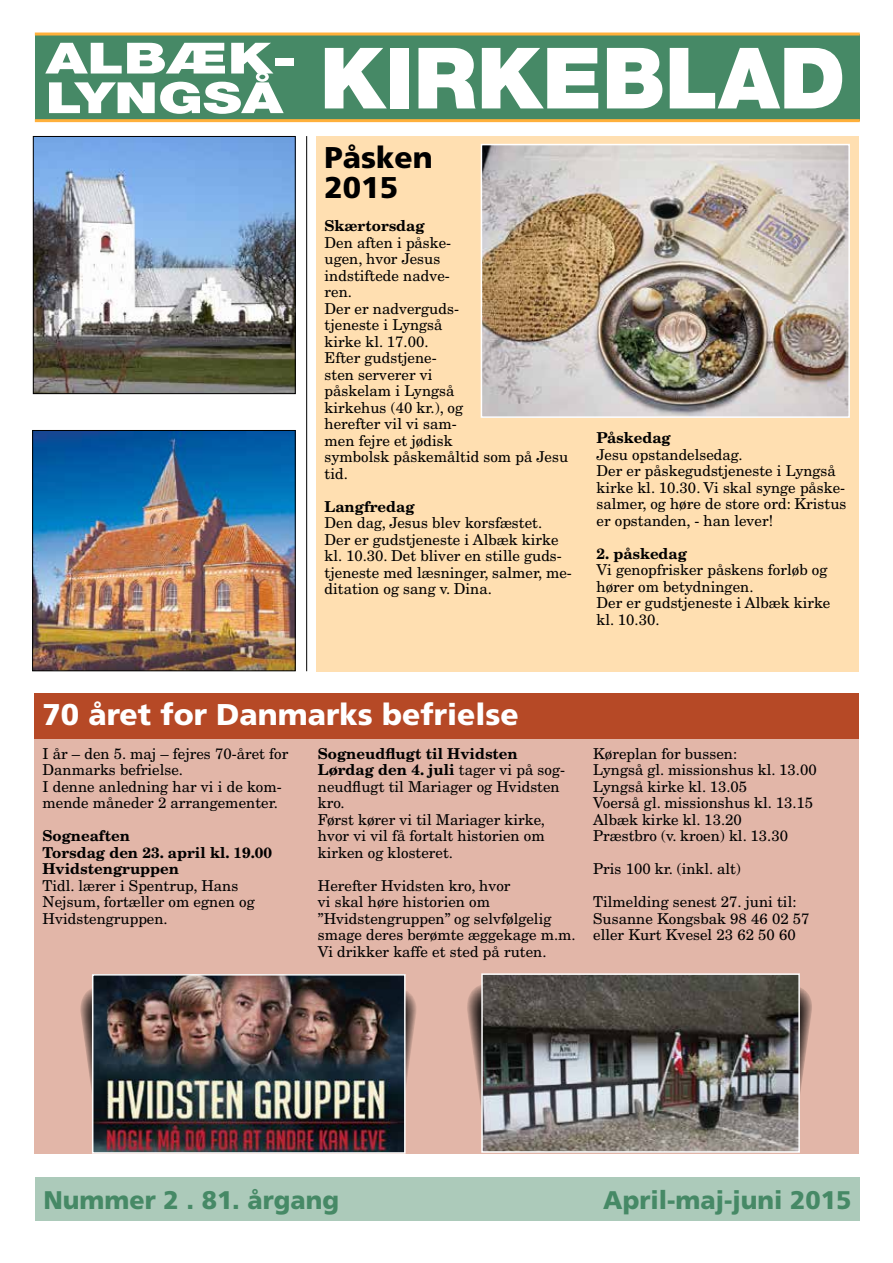
<style>
.page{position:relative;width:893px;height:1263px;background:#fff}
.page>*{position:absolute;margin:0;border:0;box-sizing:border-box;transform-origin:0 0}
.t1{font:900 84.75px "Helvetica Neue";color:#fff}
.t2{font:900 43.05px/39.6px "Helvetica Neue";color:#fff;scale:1.34 1}
.t3{font:900 30px "Frutiger";color:#fff}
.t4{font:900 30px/30px "Frutiger";color:#000}
.t5{font:900 25.5px "Frutiger";color:#468966}
.t6{font:15px/16.5px "New Century Schlbk";color:#000}
.t7{font:700 15px/16.5px "New Century Schlbk";color:#000}
.s1{font-weight:700}
</style>
<div class="page">
<div style="left:35px;top:34px;width:825px;height:86px;background:#468966"></div>
<hr style="left:35px;top:33px;width:825px;height:3px;background:#ffb03b">
<hr style="left:35px;top:119px;width:825px;height:3px;background:#ffb03b">
<img style="left:34px;top:432px;width:260px;height:237px">
<div style="left:32px;top:430px;width:264px;height:241px;border:1px solid #000"></div>
<img style="left:35px;top:138px;width:259px;height:254px">
<div style="left:33px;top:136px;width:263px;height:258px;border:1px solid #000"></div>
<div style="left:35px;top:1177px;width:825px;height:43px;background:#accaba"></div>
<hr style="left:306px;top:136px;width:1px;height:535px;background:#000">
<div style="left:316px;top:136px;width:543px;height:535px;background:#ffdfb1"></div>
<div style="left:34px;top:738px;width:825px;height:416px;background:#e2b6a8"></div>
<div style="left:34px;top:693px;width:825px;height:45px;background:#b64926"></div>
<img style="left:484px;top:147px;width:363px;height:268px">
<div style="left:481px;top:144px;width:369px;height:274px;border:2px solid #fff"></div>
<svg style="left:80px;top:989px;width:336px;height:103px"></svg>
<img style="left:95px;top:977px;width:308px;height:174px">
<div style="left:92px;top:974px;width:314px;height:180px;border:2px solid #fff"></div>
<svg style="left:467px;top:985px;width:345px;height:121px"></svg>
<img style="left:484px;top:976px;width:313px;height:174px">
<div style="left:481px;top:973px;width:319px;height:180px;border:2px solid #fff"></div>
<h2 class="t2" style="left:46px;top:38px;width:188px">ALBÆK-<br>LYNGSÅ</h2>
<h1 class="t1" style="left:319px;top:28px;width:527px">KIRKEBLAD</h1>
<h3 class="t4" style="left:325px;top:143px;width:110px">Påsken<br>2015</h3>
<p class="t7" style="left:325px;top:218px;width:102px">Skærtorsdag</p>
<p class="t6" style="left:325px;top:234px;width:245px">Den aften i påske-<br>ugen, hvor Jesus<br>indstiftede nadve-<br>ren.<br>Der er nadverguds-<br>tjeneste i Lyngså<br>kirke kl. 17.00.<br>Efter gudstjene-<br>sten serverer vi<br>påskelam i Lyngså<br>kirkehus (40 kr.), og<br>herefter vil vi sam-<br>men fejre et jødisk<br>symbolsk påskemåltid som på Jesu tid.</p>
<p class="t7" style="left:325px;top:498px;width:91px">Langfredag</p>
<p class="t6" style="left:325px;top:515px;width:249px">Den dag, Jesus blev korsfæstet.<br>Der er gudstjeneste i Albæk kirke kl. 10.30. Det bliver en stille guds&shy;tjeneste med læsninger, salmer, me&shy;ditation og sang v. Dina.</p>
<p class="t7" style="left:596px;top:429px;width:76px">Påskedag</p>
<p class="t6" style="left:596px;top:446px;width:251px">Jesu opstandelsedag.<br>Der er påskegudstjeneste i Lyngså kirke kl. 10.30. Vi skal synge påske&shy;salmer, og høre de store ord: Kristus er opstanden, - han lever!</p>
<p class="t7" style="left:596px;top:545px;width:92px">2. påskedag</p>
<p class="t6" style="left:596px;top:561px;width:235px">Vi genopfrisker påskens forløb og hører om betydningen.<br>Der er gudstjeneste i Albæk kirke kl. 10.30.</p>
<h3 class="t3" style="left:43px;top:697px;width:478px">70 året for Danmarks befrielse</h3>
<p class="t6" style="left:43px;top:745px;width:247px">I år – den 5. maj – fejres 70-året for<br>Danmarks befrielse.<br>I denne anledning har vi i de kom&shy;mende måneder 2 arrangementer.</p>
<p class="t7" style="left:43px;top:827px;width:231px">Sogneaften<br>Torsdag den 23. april kl. 19.00<br>Hvidstengruppen</p>
<p class="t6" style="left:43px;top:877px;width:214px">Tidl. lærer i Spentrup, Hans<br>Nejsum, fortæller om egnen og<br>Hvidstengruppen.</p>
<p class="t6" style="left:318px;top:745px;width:249px"><span class="s1">Sogneudflugt til Hvidsten<br>Lørdag den 4. juli</span> tager vi på sog&shy;neudflugt til Mariager og Hvidsten kro.<br>Først kører vi til Mariager kirke, hvor vi vil få fortalt historien om kirken og klosteret.</p>
<p class="t6" style="left:318px;top:877px;width:259px">Herefter Hvidsten kro, hvor<br>vi skal høre historien om ”Hvidstengruppen” og selvfølgelig smage deres berømte æggekage m.m.<br>Vi drikker kaffe et sted på ruten.</p>
<p class="t6" style="left:593px;top:745px;width:225px">Køreplan for bussen:<br>Lyngså gl. missionshus kl. 13.00<br>Lyngså kirke kl. 13.05<br>Voerså gl. missionshus kl. 13.15<br>Albæk kirke kl. 13.20<br>Præstbro (v. kroen) kl. 13.30</p>
<p class="t6" style="left:593px;top:861px;width:149px">Pris 100 kr. (inkl. alt)</p>
<p class="t6" style="left:593px;top:894px;width:218px">Tilmelding senest 27. juni til:<br>Susanne Kongsbak 98 46 02 57 eller Kurt Kvesel 23 62 50 60</p>
<h3 class="t5" style="left:43px;top:1184px;width:297px">Nummer 2 . 81. årgang</h3>
<h3 class="t5" style="left:603px;top:1184px;width:250px">April-maj-juni 2015</h3>
</div>
